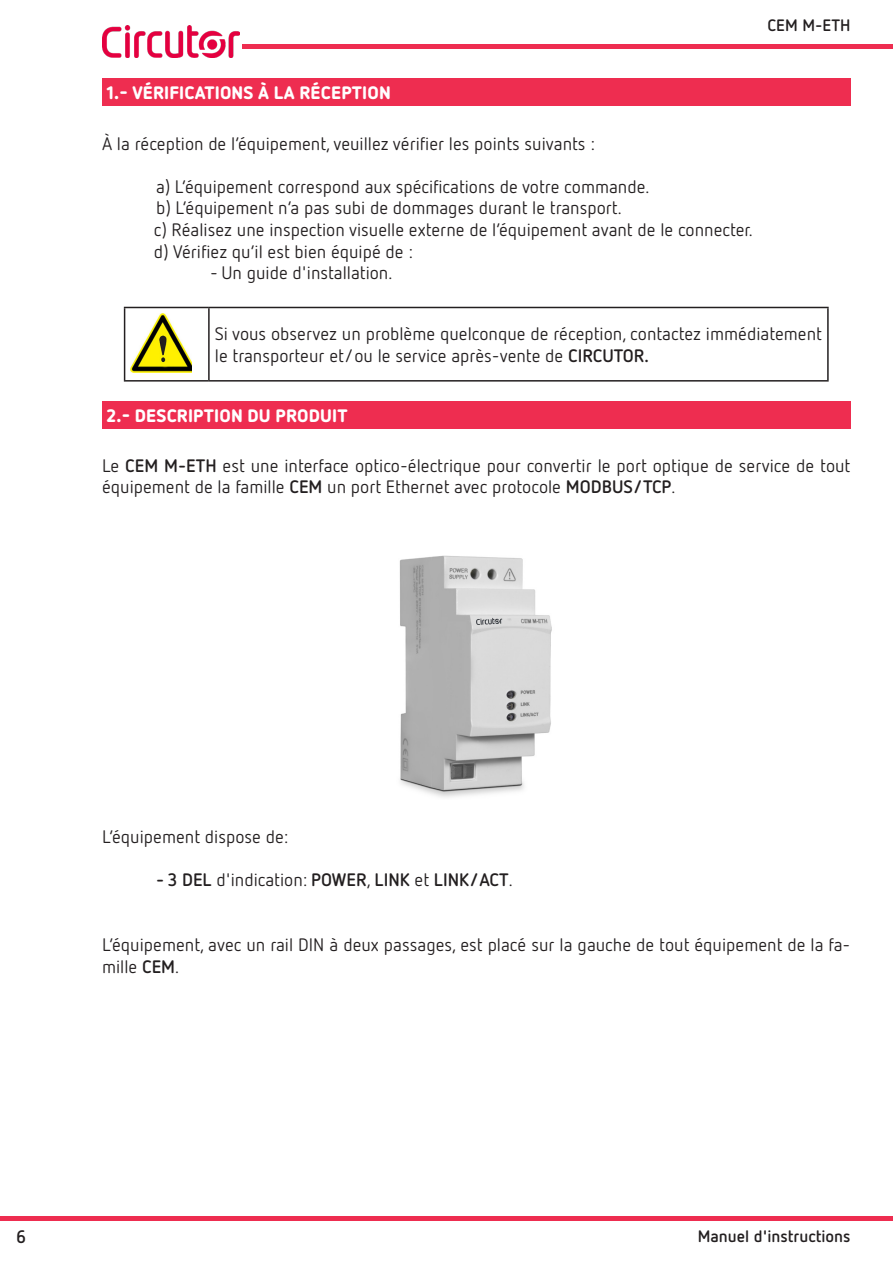
<style>
.page{position:relative;width:893px;height:1263px;background:#fff}
.page>*{position:absolute;margin:0;border:0;box-sizing:border-box;transform-origin:0 0}
.t1{font:18px/21.6px "Netto Pro";color:#231f20}
.Capitulo{font:900 18px "Netto Pro";letter-spacing:.01em;color:#fff}
.t2{font:700 18px "Netto Pro";color:#231f20}
.t3{font:700 16.5px "Netto Pro";color:#231f20}
.s1{font-weight:700}
.s2{font-weight:400}
</style>
<div class="page">
<div style="left:102px;top:79px;width:748px;height:27px;background:#ee2d50"></div>
<hr style="left:124px;top:307px;width:85px;height:1px;background:#231f20">
<hr style="left:124px;top:308px;width:1px;height:72px;background:#231f20">
<hr style="left:209px;top:307px;width:620px;height:1px;background:#231f20">
<hr style="left:208px;top:308px;width:2px;height:72px;background:#231f20">
<hr style="left:827px;top:308px;width:2px;height:72px;background:#231f20">
<hr style="left:124px;top:380px;width:85px;height:2px;background:#231f20">
<hr style="left:209px;top:380px;width:620px;height:2px;background:#231f20">
<img style="left:131px;top:313px;width:61px;height:59px">
<div style="left:102px;top:401px;width:748px;height:27px;background:#ee2d50"></div>
<img style="left:399px;top:555px;width:153px;height:242px">
<div style="left:0;top:1216px;width:893px;height:5px;background:#ee2d50"></div>
<div style="left:242px;top:44px;width:651px;height:5px;background:#ee2d50"></div>
<img style="left:102px;top:25px;width:138px;height:33px">
<p class="t3" style="left:767px;top:14px;width:85px">CEM M-ETH</p>
<p class="Capitulo" style="left:107px;top:81px;width:286px">1.- VÉRIFICATIONS À LA RÉCEPTION</p>
<p class="t1" style="left:102px;top:132px;width:494px">À la réception de l’équipement, veuillez vérifier les points suivants :</p>
<p class="t1" style="left:156px;top:175px;width:495px">a) L’équipement correspond aux spécifications de votre commande.</p>
<p class="t1" style="left:156px;top:197px;width:467px">b) L’équipement n’a pas subi de dommages durant le transport.</p>
<p class="t1" style="left:154px;top:218px;width:601px">c) Réalisez une inspection visuelle externe de l’équipement avant de le connecter.</p>
<p class="t1" style="left:154px;top:240px;width:261px">d) Vérifiez qu’il est bien équipé de :</p>
<p class="t1" style="left:210px;top:261px;width:184px">- Un guide d'installation.</p>
<p class="t1" style="left:215px;top:323px;width:609px">Si vous observez un problème quelconque de réception, contactez immédiatement le transporteur et/ou le service après-vente de <span class="s1">CIRCUTOR.</span></p>
<p class="Capitulo" style="left:107px;top:403px;width:243px">2.- DESCRIPTION DU PRODUIT</p>
<p class="t1" style="left:102px;top:454px;width:750px">Le <span class="s1">CEM M-ETH</span> est une interface optico-électrique pour convertir le port optique de service de tout équipement de la famille <span class="s1">CEM</span> un port Ethernet avec protocole <span class="s1">MODBUS/TCP</span>.</p>
<p class="t1" style="left:102px;top:825px;width:188px">L’équipement dispose de:</p>
<p class="t2" style="left:156px;top:868px;width:358px">- 3 DEL <span class="s2">d'indication:</span> POWER<span class="s2">,</span> LINK <span class="s2">et</span> LINK/ACT<span class="s2">.</span></p>
<p class="t1" style="left:102px;top:933px;width:750px">L’équipement, avec un rail DIN à deux passages, est placé sur la gauche de tout équipement de la fa&shy;mille <span class="s1">CEM</span>.</p>
<p class="t2" style="left:16px;top:1225px;width:11px">6</p>
<p class="t3" style="left:698px;top:1225px;width:154px">Manuel d'instructions</p>
</div>
